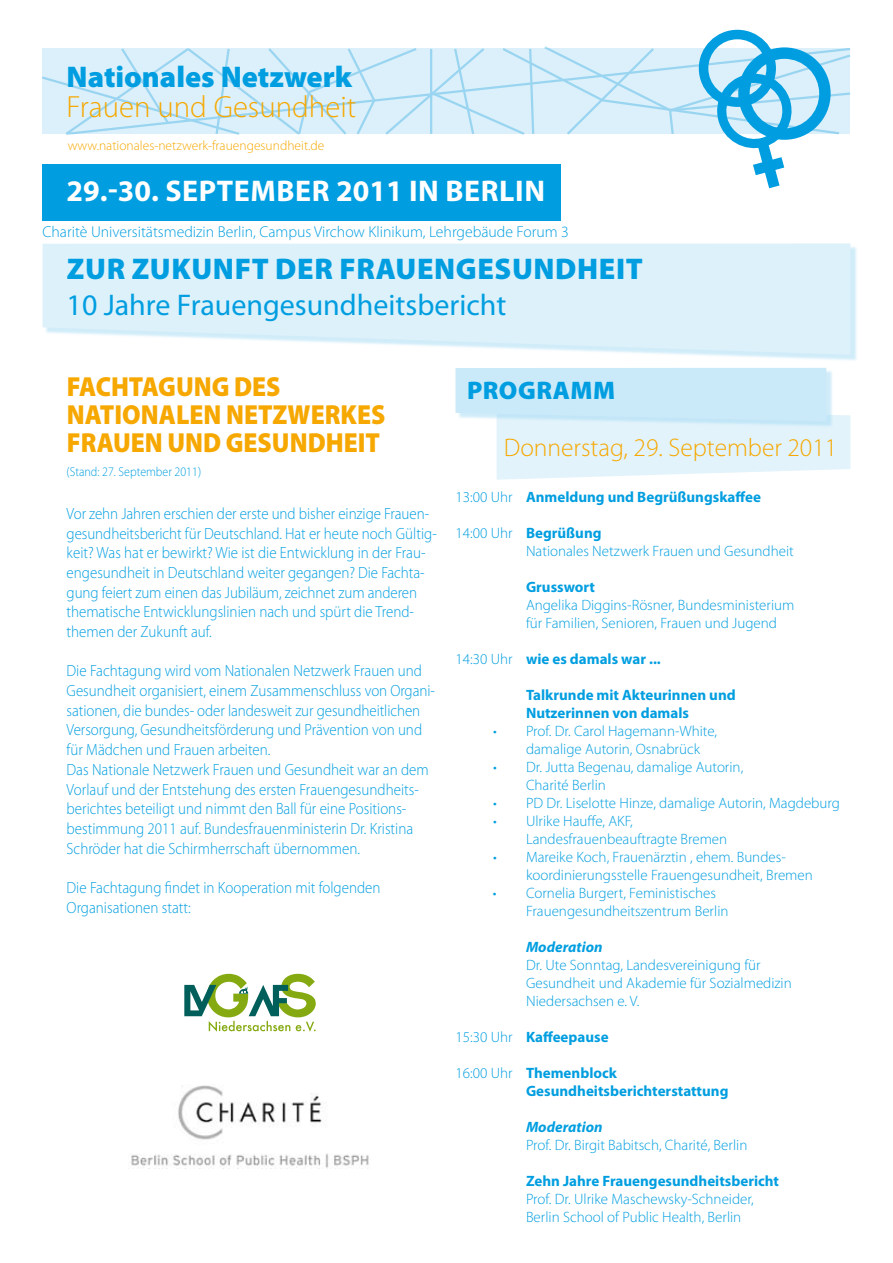
<style>
.page{position:relative;width:893px;height:1263px;background:#fff}
.page>*{position:absolute;margin:0;border:0;box-sizing:border-box;transform-origin:0 0}
.t1{font:300 30.75px "Myriad Pro";color:#f6a800}
.t2{font:900 30px "Myriad Pro";letter-spacing:.02em;color:#009ee0}
.t3{font:30px "Myriad Pro";color:#009ee0}
.t4{font:700 30px "Myriad Pro";letter-spacing:.02em;color:#fff}
.t5{font:900 27.6px/27.8px "Myriad Pro";color:#f6a800;scale:.92 1}
.t6{font:300 25.5px "Myriad Pro";color:#f6a800}
.t7{font:900 25.5px "Myriad Pro";color:#009ee0}
.t8{font:300 16.2px/19.6px "Myriad Pro";color:#009ee0;scale:.92 1}
.t9{font:300 15.75px "Myriad Pro";color:#009ee0}
.t10{font:300 15px/18px "Myriad Pro";color:#009ee0}
.t11{font:700 15px/18px "Myriad Pro";color:#009ee0}
.t12{font:italic 700 15px "Myriad Pro";color:#009ee0}
.t13{font:300 13.5px "Myriad Pro";color:#f6a800}
.t14{font:300 13.05px "Myriad Pro";color:#009ee0;scale:.92 1}
.s1{font-weight:300}
.s2{font-weight:700}
</style>
<div class="page">
<div style="left:43px;top:164px;width:518px;height:57px;background:#009ee0"></div>
<div style="left:43px;top:244px;width:815px;height:118px;background:#a2daf4;opacity:.5"></div>
<svg style="left:43px;top:243px;width:807px;height:112px;background:#dff2fb"></svg>
<svg style="left:42px;top:30px;width:809px;height:158px"></svg>
<svg style="left:455px;top:368px;width:395px;height:112px;background:#daf0fa"></svg>
<svg style="left:184px;top:974px;width:132px;height:58px"></svg>
<img style="left:131px;top:1085px;width:238px;height:83px">
<h2 class="t2" style="left:67px;top:56px;width:287px">NATIONALES NETZWERK</h2>
<h1 class="t1" style="left:67px;top:88px;width:291px">Frauen und Gesundheit</h1>
<p class="t13" style="left:68px;top:138px;width:258px">www.nationales-netzwerk-frauengesundheit.de</p>
<h2 class="t4" style="left:67px;top:172px;width:480px">29.-30. September 2011 in Berlin</h2>
<p class="t9" style="left:43px;top:222px;width:528px">Charitè Universitätsmedizin Berlin, Campus Virchow Klinikum, Lehrgebäude Forum 3</p>
<h2 class="t2" style="left:67px;top:249px;width:578px">ZUR ZUKUNFT DER FRAUENGESUNDHEIT</h2>
<h2 class="t3" style="left:67px;top:287px;width:441px">10 Jahre Frauengesundheitsbericht</h2>
<h3 class="t5" style="left:67px;top:372px;width:348px">FACHTAGUNG DES<br>NATIONALEN NETZWERKES<br>FRAUEN UND GESUNDHEIT</h3>
<p class="t14" style="left:67px;top:463px;width:148px">(Stand: 27. September 2011)</p>
<p class="t8" style="left:67px;top:503px;width:404px">Vor zehn Jahren erschien der erste und bisher einzige Frauen&shy;gesundheitsbericht für Deutschland. Hat er heute noch Gültig&shy;keit? Was hat er bewirkt? Wie ist die Entwicklung in der Frau&shy;engesundheit in Deutschland weiter gegangen? Die Fachta&shy;gung feiert zum einen das Jubiläum, zeichnet zum anderen thematische Entwicklungslinien nach und spürt die Trend&shy;themen der Zukunft auf.</p>
<p class="t8" style="left:67px;top:661px;width:402px">Die Fachtagung wird vom Nationalen Netzwerk Frauen und Gesundheit organisiert, einem Zusammenschluss von Organi&shy;sationen, die bundes- oder landesweit zur gesundheitlichen Versorgung, Gesundheitsförderung und Prävention von und für Mädchen und Frauen arbeiten.<br>Das Nationale Netzwerk Frauen und Gesundheit war an dem Vorlauf und der Entstehung des ersten Frauengesundheits&shy;berichtes beteiligt und nimmt den Ball für eine Positions&shy;bestimmung 2011 auf. Bundesfrauenministerin Dr. Kristina Schröder hat die Schirmherrschaft übernommen.</p>
<p class="t8" style="left:67px;top:878px;width:343px">Die Fachtagung findet in Kooperation mit folgenden<br>Organisationen statt:</p>
<h3 class="t7" style="left:467px;top:373px;width:34px">PROGRA</h3>
<h3 class="t7" style="left:571px;top:373px;width:46px">MM</h3>
<h3 class="t6" style="left:504px;top:432px;width:335px">Donnerstag, 29. September 2011</h3>
<p class="t11" style="left:455px;top:487px;width:307px"><span class="s1">13:00 Uhr</span> Anmeldung und Begrüßungskaffee</p>
<p class="t10" style="left:526px;top:524px;width:269px;text-indent:-70px">14:00 Uhr <span class="s2">Begrüßung<br></span>Nationales Netzwerk Frauen und Gesundheit</p>
<p class="t11" style="left:526px;top:577px;width:71px">Grusswort</p>
<p class="t10" style="left:526px;top:596px;width:270px">Angelika Diggins-Rösner, Bundesministerium für Familien, Senioren, Frauen und Jugend</p>
<p class="t11" style="left:455px;top:649px;width:207px"><span class="s1">14:30 Uhr</span> wie es damals war ...</p>
<p class="t11" style="left:526px;top:685px;width:211px">Talkrunde mit Akteurinnen und</p>
<p class="t11" style="left:455px;top:703px;width:28px">N</p>
<p class="t11" style="left:536px;top:703px;width:154px">utzerinnen von damals</p>
<p class="t10" style="left:526px;top:722px;width:193px;text-indent:-33px">• Prof. Dr. Carol Hagemann-White, damalige Autorin, Osnabrück</p>
<p class="t10" style="left:526px;top:758px;width:219px;text-indent:-33px">• Dr. Jutta Begenau, damalige Autorin,<br>Charité Berlin</p>
<p class="t10" style="left:493px;top:794px;width:348px">• PD Dr. Liselotte Hinze, damalige Autorin, Magdeburg</p>
<p class="t10" style="left:526px;top:812px;width:203px;text-indent:-33px">• Ulrike Hauffe, AKF,<br>Landesfrauenbeauftragte Bremen</p>
<p class="t10" style="left:526px;top:848px;width:288px;text-indent:-33px">• Mareike Koch, Frauenärztin , ehem. Bundes&shy;koordinierungsstelle Frauengesundheit, Bremen</p>
<p class="t10" style="left:526px;top:884px;width:204px;text-indent:-33px">• Cornelia Burgert, Feministisches<br>Frauengesundheitszentrum Berlin</p>
<p class="t12" style="left:526px;top:937px;width:78px">Moderation</p>
<p class="t10" style="left:526px;top:956px;width:267px">Dr. Ute Sonntag, Landesvereinigung für<br>Gesundheit und Akademie für Sozialmedizin<br>Niedersachsen e. V.</p>
<p class="t11" style="left:455px;top:1027px;width:155px"><span class="s1">15:30 Uhr</span> Kaffeepause</p>
<p class="t11" style="left:526px;top:1063px;width:204px;text-indent:-70px"><span class="s1">16:00 Uhr</span> Themenblock<br>Gesundheitsberichterstattung</p>
<p class="t12" style="left:526px;top:1117px;width:78px">Moderation</p>
<p class="t10" style="left:526px;top:1136px;width:223px">Prof. Dr. Birgit Babitsch, Charité, Berlin</p>
<p class="t11" style="left:526px;top:1171px;width:255px">Zehn Jahre Frauengesundheitsbericht</p>
<p class="t10" style="left:526px;top:1190px;width:229px">Prof. Dr. Ulrike Maschewsky-Schneider,<br>Berlin School of Public Health, Berlin</p>
</div>
